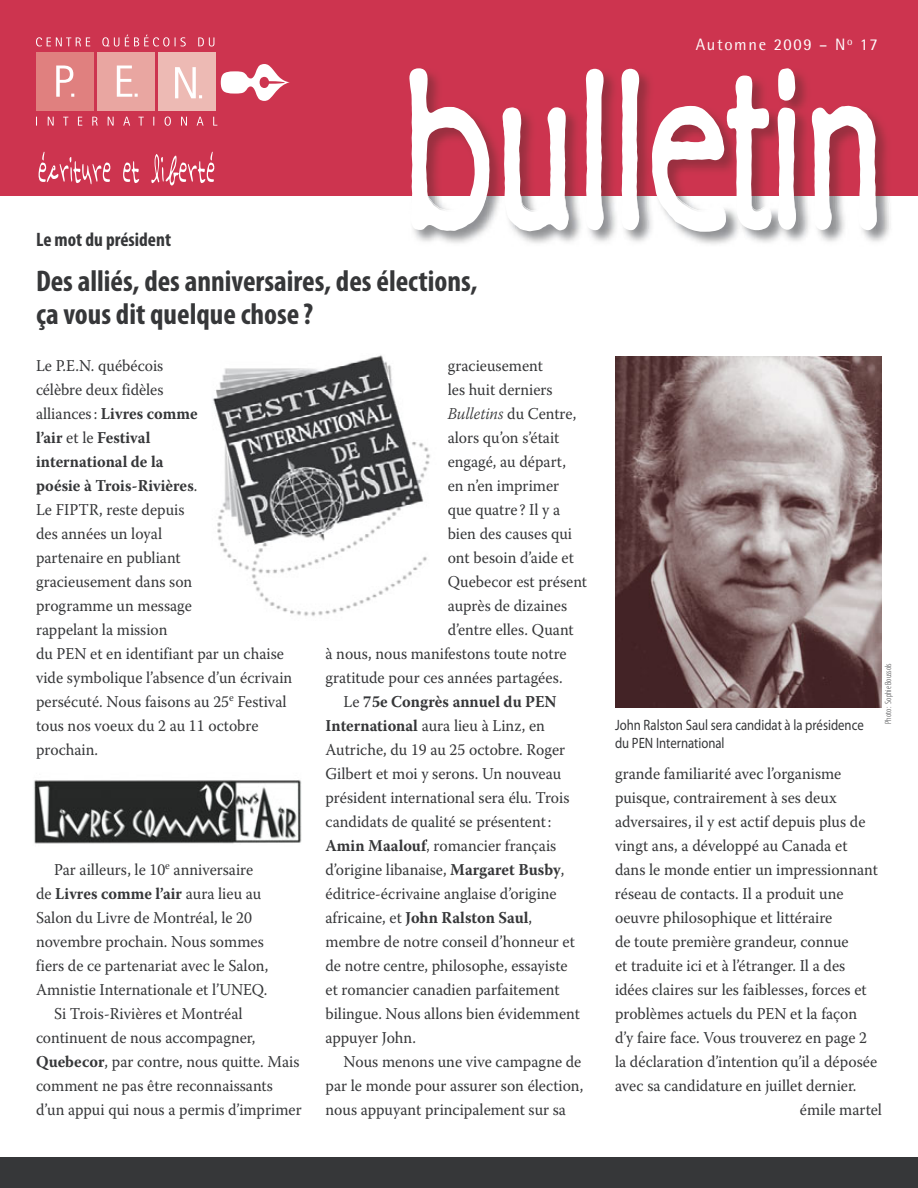
<style>
.page{position:relative;width:918px;height:1188px;background:#fff}
.page>*{position:absolute;margin:0;border:0;box-sizing:border-box;transform-origin:0 0}
.t1{font:700 condensed 30px/33px "Myriad Pro";color:#363739}
.t2{font:700 condensed 19.5px "Myriad Pro";color:#363739}
.t3{font:16.5px/24px "Warnock Pro";color:#363739;scale:.95 1}
.t4{font:700 16.5px "Warnock Pro";color:#363739;scale:.95 1}
.t5{font:italic 300 16.5px "Warnock Pro";letter-spacing:-.005em;color:#363739;scale:.95 1}
.t6{font:16.5px "Rotis Semi Sans";letter-spacing:.1em;color:#fff}
.t7{font:15px/18px "Myriad Pro";color:#363739;scale:.85 1}
.t8{font:300 condensed 9px "Myriad Pro";color:#363739}
.s1{font-weight:700}
.s2{font-weight:400}
.s3{font-weight:400;font-style:normal}
</style>
<div class="page">
<div style="left:0;top:1157px;width:918px;height:31px;background:#363739"></div>
<svg style="left:212px;top:355px;width:218px;height:261px"></svg>
<div style="left:0;top:0;width:918px;height:196px;background:#cd344f"></div>
<svg style="left:36px;top:35px;width:178px;height:12px"></svg>
<svg style="left:36px;top:117px;width:181px;height:9px"></svg>
<div style="left:36px;top:52px;width:57px;height:58px;background:#e0807f"></div>
<svg style="left:56px;top:66px;width:18px;height:31px"></svg>
<div style="left:97px;top:52px;width:58px;height:58px;background:#e9a6a1"></div>
<svg style="left:117px;top:66px;width:21px;height:31px"></svg>
<div style="left:159px;top:52px;width:57px;height:58px;background:#edbab4"></div>
<svg style="left:175px;top:67px;width:27px;height:31px"></svg>
<svg style="left:221px;top:64px;width:69px;height:37px"></svg>
<img style="left:414px;top:120px;width:477px;height:124px">
<svg style="left:409px;top:68px;width:468px;height:164px"></svg>
<img style="left:34px;top:780px;width:268px;height:64px">
<img style="left:615px;top:356px;width:267px;height:351px">
<svg style="left:39px;top:152px;width:175px;height:33px"></svg>
<p class="t6" style="left:696px;top:39px;width:184px">Automne 2009 – N<sup>o</sup> 17</p>
<p class="t2" style="left:36px;top:232px;width:137px">Le mot du président</p>
<h1 class="t1" style="left:36px;top:267px;width:443px">Des alliés, des anniversaires, des élections, ça vous dit quelque chose ?</h1>
<p class="t3" style="left:36px;top:355px;width:271px">Le P.E.N. québécois<br>célèbre deux fidèles<br>alliances : <span class="s1">Livres comme<br>l’air</span> et le <span class="s1">Festival<br>international de la<br>poésie à Trois-Rivières</span>.<br>Le FIPTR, reste depuis<br>des années un loyal<br>partenaire en publiant<br>gracieusement dans son<br>programme un message<br>rappelant la mission<br>du PEN et en identifiant par un chaise vide symbolique l’absence d’un écrivain persécuté. Nous faisons au 25<sup>e</sup> Festival tous nos voeux du 2 au 11 octobre prochain.</p>
<p class="t3" style="left:54px;top:859px;width:211px">Par ailleurs, le 10<sup>e</sup> anniversaire</p>
<p class="t4" style="left:36px;top:887px;width:239px"><span class="s2">de</span> Livres comme l’air <span class="s2">aura lieu au</span></p>
<p class="t3" style="left:36px;top:907px;width:229px">Salon du Livre de Montréal, le 20</p>
<p class="t3" style="left:36px;top:931px;width:241px">novembre prochain. Nous sommes</p>
<p class="t3" style="left:36px;top:955px;width:246px">fiers de ce partenariat avec le Salon,</p>
<p class="t3" style="left:36px;top:979px;width:245px">Amnistie Internationale et l’UNEQ.</p>
<p class="t3" style="left:54px;top:1003px;width:200px">Si Trois-Rivières et Montréal</p>
<p class="t3" style="left:36px;top:1027px;width:232px">continuent de nous accompagner,</p>
<p class="t3" style="left:36px;top:1051px;width:279px"><span class="s1">Quebecor</span>, par contre, nous quitte. Mais</p>
<p class="t3" style="left:36px;top:1075px;width:251px">comment ne pas être reconnaissants</p>
<p class="t3" style="left:36px;top:1099px;width:281px">d’un appui qui nous a permis d’imprimer</p>
<p class="t3" style="left:448px;top:355px;width:102px">gracieusement</p>
<p class="t3" style="left:448px;top:379px;width:112px">les huit derniers</p>
<p class="t5" style="left:448px;top:404px;width:137px">Bulletins <span class="s3">du Centre,</span></p>
<p class="t3" style="left:448px;top:427px;width:119px">alors qu’on s’était</p>
<p class="t3" style="left:448px;top:451px;width:126px">engagé, au départ,</p>
<p class="t3" style="left:448px;top:475px;width:119px">en n’en imprimer</p>
<p class="t3" style="left:448px;top:499px;width:120px">que quatre ? Il y a</p>
<p class="t3" style="left:448px;top:523px;width:132px">bien des causes qui</p>
<p class="t3" style="left:448px;top:547px;width:134px">ont besoin d’aide et</p>
<p class="t3" style="left:448px;top:571px;width:148px">Quebecor est présent</p>
<p class="t3" style="left:448px;top:595px;width:127px">auprès de dizaines</p>
<p class="t3" style="left:448px;top:619px;width:134px">d’entre elles. Quant</p>
<p class="t3" style="left:325px;top:643px;width:255px">à nous, nous manifestons toute notre</p>
<p class="t3" style="left:326px;top:667px;width:251px">gratitude pour ces années partagées.</p>
<p class="t4" style="left:343px;top:695px;width:226px"><span class="s2">Le</span> 75e Congrès annuel du PEN</p>
<p class="t3" style="left:326px;top:715px;width:232px"><span class="s1">International</span> aura lieu à Linz, en</p>
<p class="t3" style="left:326px;top:739px;width:254px">Autriche, du 19 au 25 octobre. Roger</p>
<p class="t3" style="left:325px;top:763px;width:250px">Gilbert et moi y serons. Un nouveau</p>
<p class="t3" style="left:326px;top:787px;width:258px">président international sera élu. Trois</p>
<p class="t3" style="left:326px;top:811px;width:239px">candidats de qualité se présentent :</p>
<p class="t3" style="left:326px;top:835px;width:244px"><span class="s1">Amin Maalouf</span>, romancier français</p>
<p class="t3" style="left:326px;top:859px;width:253px">d’origine libanaise, <span class="s1">Margaret Busby</span>,</p>
<p class="t3" style="left:325px;top:883px;width:245px">éditrice-écrivaine anglaise d’origine</p>
<p class="t4" style="left:325px;top:911px;width:219px"><span class="s2">africaine, et</span> John Ralston Saul<span class="s2">,</span></p>
<p class="t3" style="left:326px;top:931px;width:264px">membre de notre conseil d’honneur et</p>
<p class="t3" style="left:325px;top:955px;width:256px">de notre centre, philosophe, essayiste</p>
<p class="t3" style="left:325px;top:979px;width:248px">et romancier canadien parfaitement</p>
<p class="t3" style="left:326px;top:1003px;width:269px">bilingue. Nous allons bien évidemment</p>
<p class="t3" style="left:326px;top:1027px;width:97px">appuyer John.</p>
<p class="t3" style="left:344px;top:1051px;width:252px">Nous menons une vive campagne de</p>
<p class="t3" style="left:326px;top:1075px;width:273px">par le monde pour assurer son élection,</p>
<p class="t3" style="left:326px;top:1099px;width:255px">nous appuyant principalement sur sa</p>
<p class="t7" style="left:615px;top:717px;width:294px">John Ralston Saul sera candidat à la présidence du PEN International</p>
<p class="t8" style="left:883px;top:724px;width:62px;rotate:-90deg">Photo : Sophie Boussols</p>
<p class="t3" style="left:615px;top:763px;width:240px">grande familiarité avec l’organisme</p>
<p class="t3" style="left:615px;top:787px;width:235px">puisque, contrairement à ses deux</p>
<p class="t3" style="left:615px;top:811px;width:265px">adversaires, il y est actif depuis plus de</p>
<p class="t3" style="left:615px;top:835px;width:246px">vingt ans, a développé au Canada et</p>
<p class="t3" style="left:615px;top:859px;width:278px">dans le monde entier un impressionnant</p>
<p class="t3" style="left:615px;top:883px;width:242px">réseau de contacts. Il a produit une</p>
<p class="t3" style="left:615px;top:907px;width:230px">oeuvre philosophique et littéraire</p>
<p class="t3" style="left:615px;top:931px;width:247px">de toute première grandeur, connue</p>
<p class="t3" style="left:615px;top:955px;width:244px">et traduite ici et à l’étranger. Il a des</p>
<p class="t3" style="left:615px;top:979px;width:267px">idées claires sur les faiblesses, forces et</p>
<p class="t3" style="left:615px;top:1003px;width:257px">problèmes actuels du PEN et la façon</p>
<p class="t3" style="left:615px;top:1027px;width:267px">d’y faire face. Vous trouverez en page 2</p>
<p class="t3" style="left:615px;top:1051px;width:278px">la déclaration d’intention qu’il a déposée</p>
<p class="t3" style="left:615px;top:1075px;width:256px">avec sa candidature en juillet dernier.</p>
<p class="t3" style="left:800px;top:1099px;width:88px">émile martel</p>
</div>
